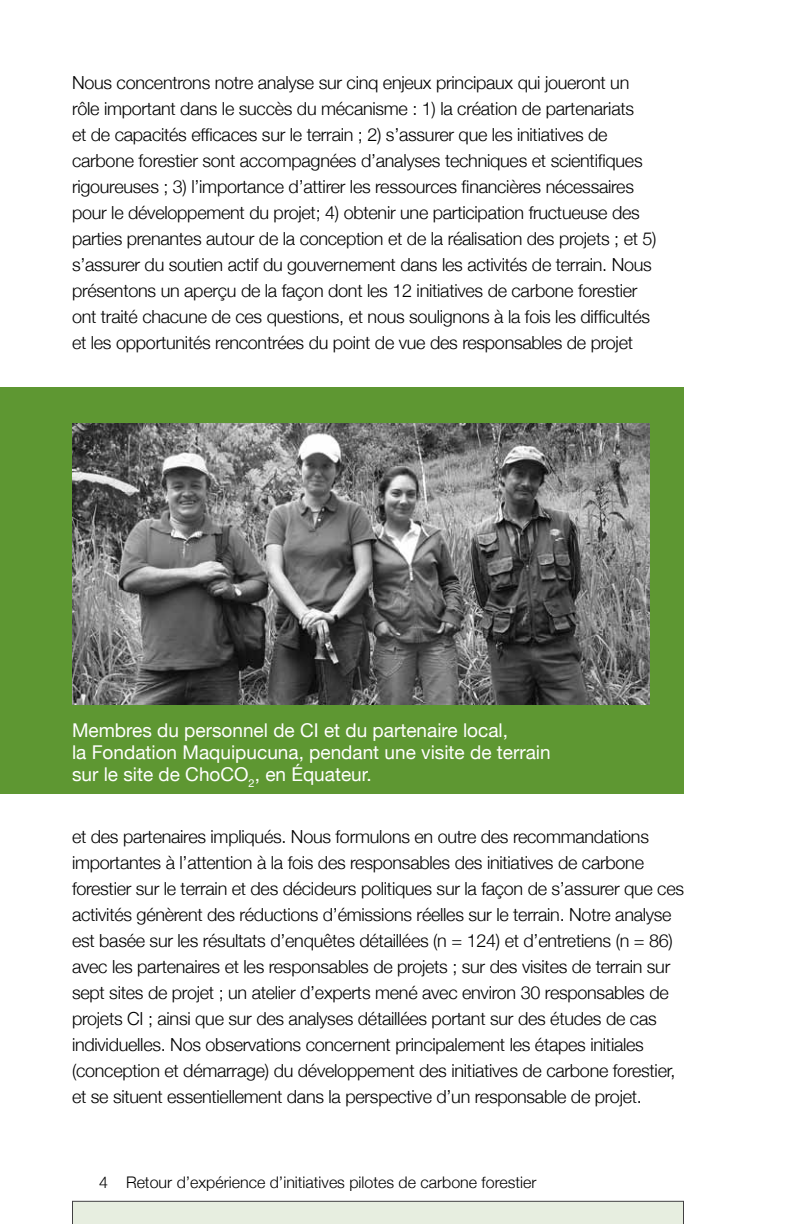
<style>
.page{position:relative;width:792px;height:1224px;background:#fff}
.page>*{position:absolute;margin:0;border:0;box-sizing:border-box;transform-origin:0 0}
.t1{font:19px/22px "Helvetica Neue";color:#fff}
.t2{font:300 18px/26px "Helvetica Neue";letter-spacing:-.015em;color:#000}
.t3{font:300 16px "Helvetica Neue";color:#000}
</style>
<div class="page">
<div style="left:72px;top:1201px;width:612px;height:23px;background:#e7eee0"></div>
<div style="left:0;top:387px;width:684px;height:406px;background:#5e9732"></div>
<img style="left:72px;top:423px;width:578px;height:282px">
<p class="t2" style="left:72px;top:70px;width:586px">Nous concentrons notre analyse sur cinq enjeux principaux qui joueront un rôle important dans le succès du mécanisme : 1) la création de partenariats<br>et de capacités efficaces sur le terrain ; 2) s’assurer que les initiatives de carbone forestier sont accompagnées d’analyses techniques et scientifiques rigoureuses ; 3) l’importance d’attirer les ressources financières nécessaires pour le développement du projet; 4) obtenir une participation fructueuse des parties prenantes autour de la conception et de la réalisation des projets ; et 5) s’assurer du soutien actif du gouvernement dans les activités de terrain. Nous présentons un aperçu de la façon dont les 12 initiatives de carbone forestier ont traité chacune de ces questions, et nous soulignons à la fois les difficultés et les opportunités rencontrées du point de vue des responsables de projet</p>
<p class="t1" style="left:72px;top:719px;width:480px">Membres du personnel de CI et du partenaire local,<br>la Fondation Maquipucuna, pendant une visite de terrain sur le site de ChoCO<sub>2</sub>, en Équateur.</p>
<p class="t2" style="left:72px;top:824px;width:614px">et des partenaires impliqués. Nous formulons en outre des recommandations importantes à l’attention à la fois des responsables des initiatives de carbone forestier sur le terrain et des décideurs politiques sur la façon de s’assurer que ces activités génèrent des réductions d’émissions réelles sur le terrain. Notre analyse est basée sur les résultats d’enquêtes détaillées (n = 124) et d’entretiens (n = 86) avec les partenaires et les responsables de projets ; sur des visites de terrain sur sept sites de projet ; un atelier d’experts mené avec environ 30 responsables de projets CI ; ainsi que sur des analyses détaillées portant sur des études de cas individuelles. Nos observations concernent principalement les étapes initiales (conception et démarrage) du développement des initiatives de carbone forestier, et se situent essentiellement dans la perspective d’un responsable de projet.</p>
<p class="t3" style="left:99px;top:1173px;width:439px">4 Retour d’expérience d’initiatives pilotes de carbone forestier</p>
</div>
